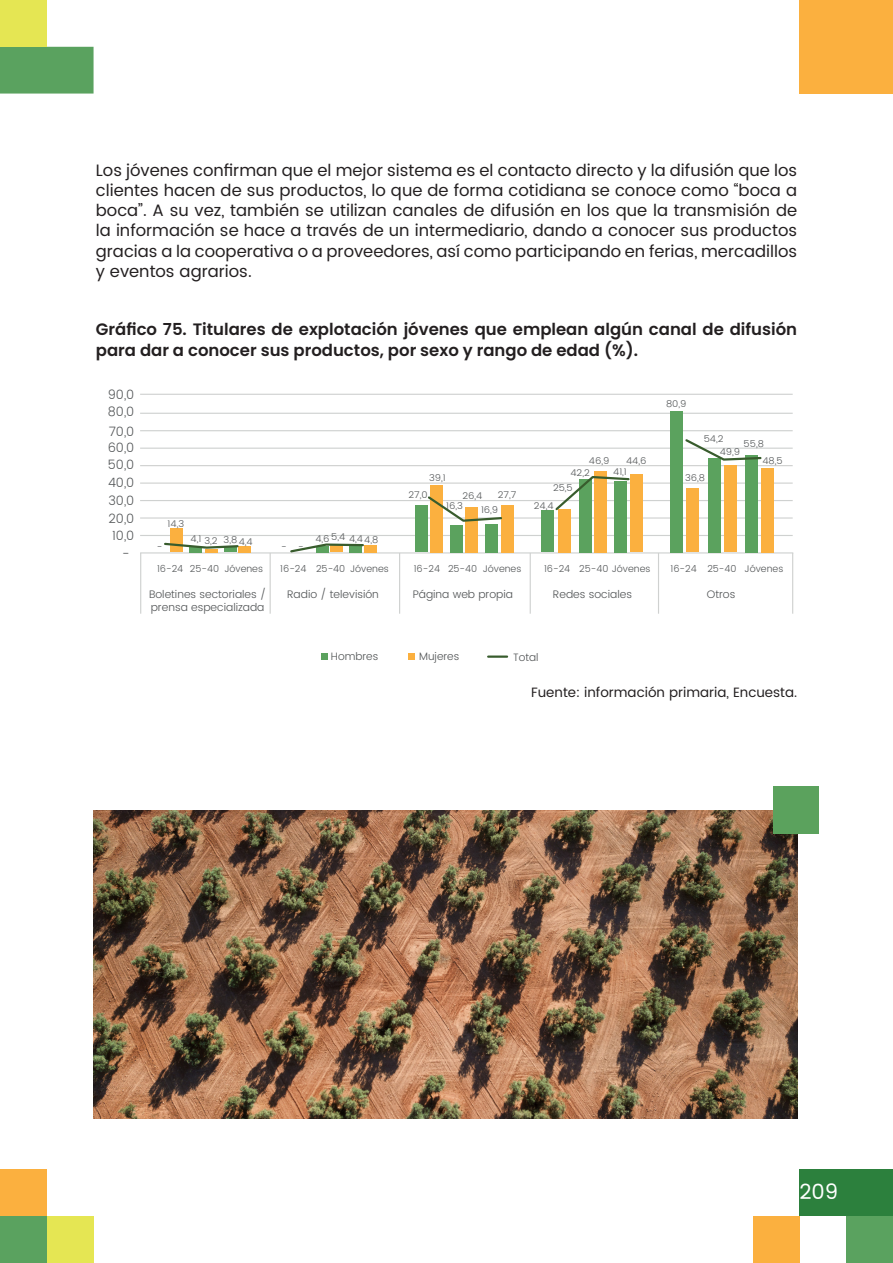
<style>
.page{position:relative;width:893px;height:1263px;background:#fff}
.page>*{position:absolute;margin:0;border:0;box-sizing:border-box;transform-origin:0 0}
.t1{font:21px "Poppins";color:#fff}
.TEXTO_GENERAL{font:16.5px/20.2px "Poppins";color:#231f20;text-align:justify}
.GRÁFICO{font:600 16.5px/20.2px "Poppins";color:#231f20}
.FUENTE{font:13.5px "Poppins";color:#231f20}
.t2{font:300 12.75px/16.6px "Poppins";color:#515455;text-align:justify}
.t3{font:300 10.95px "Poppins";color:#515455}
.t4{font:300 10.65px "Poppins";color:#515455}
.t5{font:300 9.6px "Poppins";color:#515455}
.t6{font:300 9.15px/14.9px "Poppins";color:#515455;scale:1.07 1}
</style>
<div class="page">
<div style="left:47px;top:1216px;width:47px;height:47px;background:#e5e653"></div>
<div style="left:0;top:1169px;width:47px;height:47px;background:#fbb03f"></div>
<div style="left:0;top:47px;width:94px;height:47px;background:#5aa25f"></div>
<div style="left:799px;top:1169px;width:94px;height:47px;background:#2c803d"></div>
<div style="left:799px;top:0;width:94px;height:94px;background:#fbb03f"></div>
<div style="left:0;top:0;width:47px;height:47px;background:#e5e653"></div>
<div style="left:0;top:1216px;width:47px;height:47px;background:#5aa25f"></div>
<div style="left:753px;top:1216px;width:46px;height:47px;background:#fbb03f"></div>
<div style="left:846px;top:1216px;width:47px;height:47px;background:#5aa25f"></div>
<hr style="left:140px;top:430px;width:653px;height:1px;background:#cfd1d0">
<hr style="left:140px;top:413px;width:653px;height:1px;background:#cfd1d0">
<hr style="left:140px;top:394px;width:653px;height:1px;background:#cfd1d0">
<hr style="left:140px;top:448px;width:653px;height:1px;background:#cfd1d0">
<hr style="left:140px;top:465px;width:653px;height:1px;background:#cfd1d0">
<hr style="left:140px;top:482px;width:653px;height:2px;background:#cfd1d0">
<hr style="left:140px;top:500px;width:653px;height:1px;background:#cfd1d0">
<hr style="left:140px;top:517px;width:653px;height:2px;background:#cfd1d0">
<hr style="left:140px;top:535px;width:653px;height:1px;background:#cfd1d0">
<hr style="left:140px;top:552px;width:653px;height:1px;background:#cfd1d0">
<hr style="left:140px;top:553px;width:1px;height:61px;background:#cfd1d0">
<hr style="left:792px;top:553px;width:1px;height:61px;background:#cfd1d0">
<hr style="left:270px;top:553px;width:1px;height:61px;background:#cfd1d0">
<hr style="left:399px;top:553px;width:1px;height:61px;background:#cfd1d0">
<hr style="left:530px;top:553px;width:1px;height:61px;background:#cfd1d0">
<hr style="left:658px;top:553px;width:1px;height:61px;background:#cfd1d0">
<div style="left:364px;top:545px;width:13px;height:7px;background:#fbb03f"></div>
<div style="left:171px;top:528px;width:12px;height:24px;background:#fbb03f"></div>
<div style="left:239px;top:546px;width:12px;height:6px;background:#fbb03f"></div>
<svg style="left:289px;top:543px;width:76px;height:11px"></svg>
<div style="left:415px;top:506px;width:13px;height:46px;background:#5ba25e"></div>
<div style="left:430px;top:485px;width:13px;height:67px;background:#fbb03f"></div>
<div style="left:450px;top:525px;width:12px;height:27px;background:#5ba25e"></div>
<div style="left:465px;top:507px;width:12px;height:45px;background:#fbb03f"></div>
<div style="left:486px;top:524px;width:12px;height:28px;background:#5ba25e"></div>
<div style="left:501px;top:505px;width:12px;height:47px;background:#fbb03f"></div>
<svg style="left:426px;top:496px;width:76px;height:27px"></svg>
<div style="left:542px;top:510px;width:12px;height:42px;background:#5ba25e"></div>
<div style="left:558px;top:509px;width:12px;height:43px;background:#fbb03f"></div>
<div style="left:579px;top:479px;width:13px;height:73px;background:#5ba25e"></div>
<div style="left:594px;top:471px;width:12px;height:81px;background:#fbb03f"></div>
<div style="left:614px;top:481px;width:13px;height:71px;background:#5ba25e"></div>
<div style="left:630px;top:475px;width:13px;height:77px;background:#fbb03f"></div>
<svg style="left:553px;top:475px;width:77px;height:37px"></svg>
<div style="left:670px;top:411px;width:13px;height:141px;background:#5ba25e"></div>
<div style="left:686px;top:488px;width:13px;height:64px;background:#fbb03f"></div>
<div style="left:708px;top:458px;width:13px;height:94px;background:#5ba25e"></div>
<div style="left:725px;top:465px;width:12px;height:87px;background:#fbb03f"></div>
<div style="left:746px;top:455px;width:12px;height:97px;background:#5ba25e"></div>
<div style="left:762px;top:468px;width:12px;height:84px;background:#fbb03f"></div>
<svg style="left:683px;top:439px;width:80px;height:23px"></svg>
<svg style="left:164px;top:541px;width:75px;height:11px"></svg>
<div style="left:321px;top:653px;width:7px;height:7px;background:#5ba25e"></div>
<div style="left:408px;top:653px;width:7px;height:7px;background:#fbb03f"></div>
<hr style="left:488px;top:655px;width:19px;height:3px;background:#385c2d">
<img style="left:94px;top:810px;width:703px;height:308px">
<div style="left:773px;top:786px;width:46px;height:48px;background:#5ba25d"></div>
<p class="TEXTO_GENERAL" style="left:96px;top:160px;width:703px">Los jóvenes confirman que el mejor sistema es el contacto directo y la difusión que los clientes hacen de sus productos, lo que de forma cotidiana se conoce como “boca a boca”. A su vez, también se utilizan canales de difusión en los que la transmisión de la información se hace a través de un intermediario, dando a conocer sus productos gracias a la cooperativa o a proveedores, así como participando en ferias, mercadillos y eventos agrarios.</p>
<p class="GRÁFICO" style="left:96px;top:319px;width:703px">Gráfico 75. Titulares de explotación jóvenes que emplean algún canal de difusión para dar a conocer sus productos, por sexo y rango de edad (%).</p>
<p class="t2" style="left:108px;top:387px;width:28px">90,0</p>
<p class="t2" style="left:108px;top:424px;width:28px">70,0<br>60,0<br>50,0</p>
<p class="t2" style="left:108px;top:475px;width:28px">40,0</p>
<p class="t2" style="left:108px;top:492px;width:27px">30,0</p>
<p class="t2" style="left:109px;top:510px;width:27px">20,0</p>
<p class="t2" style="left:112px;top:528px;width:24px">10,0</p>
<p class="t2" style="left:122px;top:546px;width:9px">-</p>
<p class="t2" style="left:108px;top:404px;width:28px">80,0</p>
<p class="t6" style="left:168px;top:517px;width:17px">14,3</p>
<p class="t6" style="left:191px;top:533px;width:60px">4,1 3,2 3,84,4</p>
<p class="t6" style="left:315px;top:532px;width:60px">4,6 5,4 4,44,8</p>
<p class="t5" style="left:157px;top:540px;width:7px">-</p>
<p class="t5" style="left:281px;top:540px;width:24px">- -</p>
<p class="t6" style="left:429px;top:471px;width:17px">39,1</p>
<p class="t6" style="left:408px;top:488px;width:19px">27,0</p>
<p class="t6" style="left:446px;top:499px;width:17px">16,3</p>
<p class="t6" style="left:481px;top:488px;width:18px;text-indent:-19px">26,4<br>16,9</p>
<p class="t6" style="left:498px;top:488px;width:19px">27,7</p>
<p class="t6" style="left:589px;top:453px;width:21px">46,9</p>
<p class="t6" style="left:626px;top:453px;width:20px">44,6</p>
<p class="t6" style="left:570px;top:466px;width:19px">42,2</p>
<p class="t6" style="left:553px;top:481px;width:20px">25,5</p>
<p class="t6" style="left:534px;top:499px;width:20px">24,4</p>
<p class="t6" style="left:613px;top:464px;width:14px">41,1</p>
<p class="t6" style="left:666px;top:397px;width:21px">80,9</p>
<p class="t6" style="left:720px;top:432px;width:20px;line-height:13.4px;text-indent:-16px">54,2<br>49,9</p>
<p class="t6" style="left:762px;top:435px;width:20px;line-height:16.8px;text-indent:-19px">55,8<br>48,5</p>
<p class="t6" style="left:685px;top:471px;width:20px">36,8</p>
<p class="t5" style="left:190px;top:562px;width:75px">25-40 Jóvenes</p>
<p class="t5" style="left:280px;top:562px;width:110px">16-24 25-40 Jóvenes</p>
<p class="t5" style="left:414px;top:562px;width:109px">16-24 25-40 Jóvenes</p>
<p class="t5" style="left:544px;top:562px;width:108px">16-24 25-40 Jóvenes</p>
<p class="t5" style="left:671px;top:562px;width:114px">16-24 25-40 Jóvenes</p>
<p class="t5" style="left:157px;top:562px;width:28px">16-24</p>
<p class="t3" style="left:149px;top:587px;width:119px">Boletines sectoriales /</p>
<p class="t3" style="left:287px;top:587px;width:93px">Radio / televisión</p>
<p class="t3" style="left:413px;top:587px;width:102px">Página web propia</p>
<p class="t3" style="left:553px;top:587px;width:81px">Redes sociales</p>
<p class="t3" style="left:707px;top:587px;width:30px">Otros</p>
<p class="t3" style="left:151px;top:600px;width:115px">prensa especializada</p>
<p class="t4" style="left:331px;top:649px;width:49px">Hombres</p>
<p class="t4" style="left:419px;top:649px;width:42px">Mujeres</p>
<p class="t4" style="left:513px;top:649px;width:27px">Total</p>
<p class="FUENTE" style="left:531px;top:682px;width:267px">Fuente: información primaria, Encuesta.</p>
<p class="t1" style="left:799px;top:1176px;width:40px">209</p>
</div>
